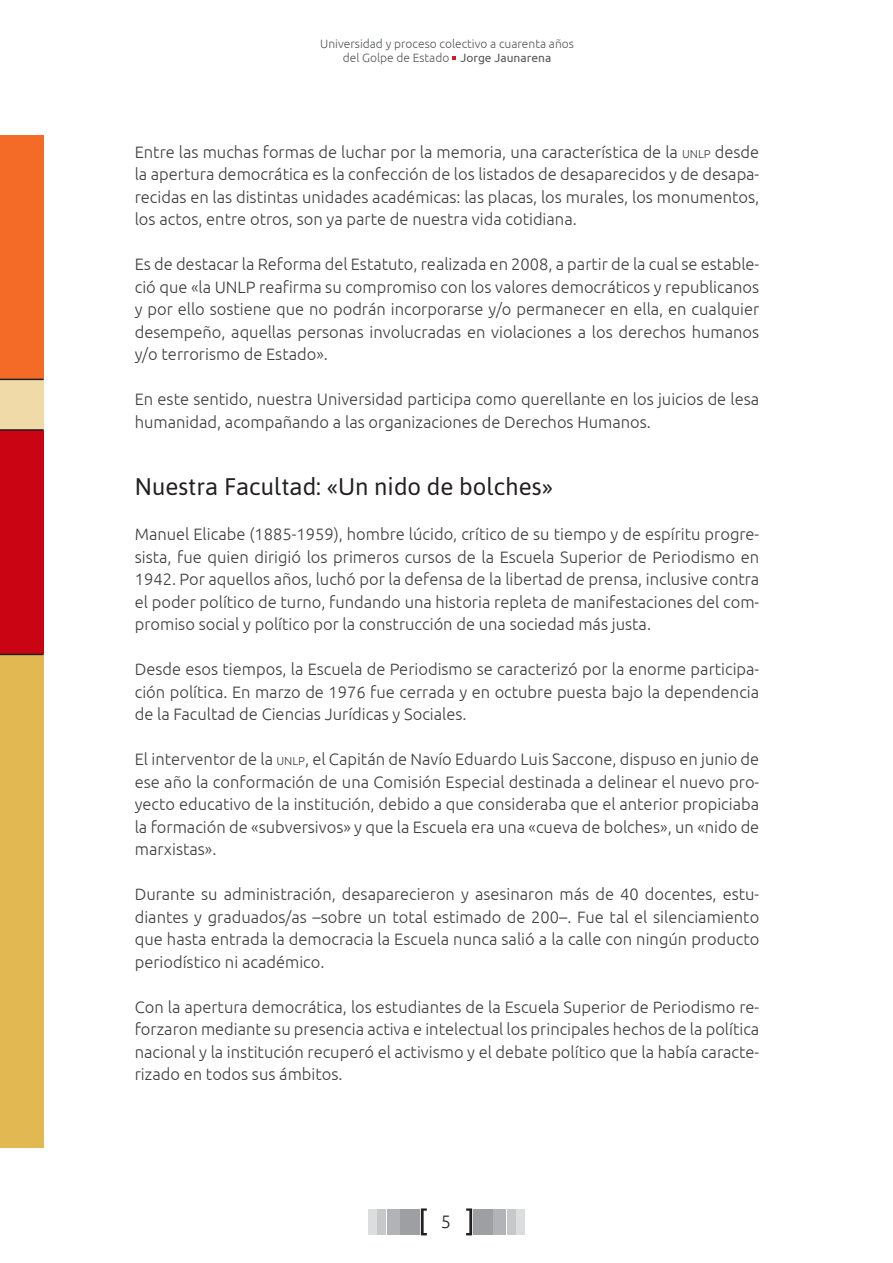
<style>
.page{position:relative;width:893px;height:1263px;background:#fff}
.page>*{position:absolute;margin:0;border:0;box-sizing:border-box;transform-origin:0 0}
.titulo1{font:24px "Asap";color:#231f20}
.t1{font:300 18px "Ubuntu";color:#231f20}
.txt_principal{font:300 16.5px/22.5px "Ubuntu";color:#3e3e3f;text-align:justify}
.t2{font:300 12px/14.4px "Ubuntu";color:#57585a;text-align:center}
.s1{font-weight:400}
.s2{font-size:11.55px}
</style>
<div class="page">
<svg style="left:452px;top:56px;width:4px;height:4px"></svg>
<div style="left:369px;top:1209px;width:8px;height:25px;background:#dcdddf"></div>
<div style="left:516px;top:1209px;width:8px;height:25px;background:#dcdddf"></div>
<div style="left:378px;top:1209px;width:8px;height:25px;background:#c7c8ca"></div>
<div style="left:507px;top:1209px;width:8px;height:25px;background:#c7c8ca"></div>
<div style="left:387px;top:1209px;width:13px;height:25px;background:#b2b3b7"></div>
<div style="left:493px;top:1209px;width:13px;height:25px;background:#b2b3b7"></div>
<div style="left:400px;top:1209px;width:20px;height:25px;background:#9d9fa2"></div>
<div style="left:473px;top:1209px;width:20px;height:25px;background:#9d9fa2"></div>
<svg style="left:421px;top:1208px;width:6px;height:27px"></svg>
<svg style="left:466px;top:1208px;width:6px;height:27px"></svg>
<div style="left:0;top:430px;width:44px;height:224px;background:#ca0413"></div>
<div style="left:0;top:654px;width:44px;height:493px;background:#e2b852"></div>
<div style="left:0;top:379px;width:44px;height:51px;background:#f0dba8"></div>
<div style="left:0;top:135px;width:44px;height:244px;background:#f36b26"></div>
<hr style="left:0;top:429px;width:44px;height:2px;background:#231f20">
<hr style="left:0;top:379px;width:44px;height:1px;background:#231f20">
<hr style="left:0;top:654px;width:44px;height:1px;background:#231f20">
<p class="t2" style="left:320px;top:36px;width:255px">Universidad y proceso colectivo a cuarenta años del Golpe de Estado <span class="s1">Jorge Jaunarena</span></p>
<p class="txt_principal" style="left:135px;top:140px;width:626px">Entre las muchas formas de luchar por la memoria, una característica de la <span class="s2">UNLP</span> desde la apertura democrática es la confección de los listados de desaparecidos y de desapa&shy;recidas en las distintas unidades académicas: las placas, los murales, los monumentos, los actos, entre otros, son ya parte de nuestra vida cotidiana.</p>
<p class="txt_principal" style="left:135px;top:252px;width:626px">Es de destacar la Reforma del Estatuto, realizada en 2008, a partir de la cual se estable&shy;ció que «la UNLP reafirma su compromiso con los valores democráticos y republicanos y por ello sostiene que no podrán incorporarse y/o permanecer en ella, en cualquier desempeño, aquellas personas involucradas en violaciones a los derechos humanos y/o terrorismo de Estado».</p>
<p class="txt_principal" style="left:135px;top:387px;width:626px">En este sentido, nuestra Universidad participa como querellante en los juicios de lesa humanidad, acompañando a las organizaciones de Derechos Humanos.</p>
<p class="titulo1" style="left:135px;top:471px;width:420px">Nuestra Facultad: «Un nido de bolches»</p>
<p class="txt_principal" style="left:135px;top:522px;width:626px">Manuel Elicabe (1885-1959), hombre lúcido, crítico de su tiempo y de espíritu progre&shy;sista, fue quien dirigió los primeros cursos de la Escuela Superior de Periodismo en 1942. Por aquellos años, luchó por la defensa de la libertad de prensa, inclusive contra el poder político de turno, fundando una historia repleta de manifestaciones del com&shy;promiso social y político por la construcción de una sociedad más justa.</p>
<p class="txt_principal" style="left:135px;top:657px;width:626px">Desde esos tiempos, la Escuela de Periodismo se caracterizó por la enorme participa&shy;ción política. En marzo de 1976 fue cerrada y en octubre puesta bajo la dependencia de la Facultad de Ciencias Jurídicas y Sociales.</p>
<p class="txt_principal" style="left:135px;top:747px;width:626px">El interventor de la <span class="s2">UNLP</span>, el Capitán de Navío Eduardo Luis Saccone, dispuso en junio de ese año la conformación de una Comisión Especial destinada a delinear el nuevo pro&shy;yecto educativo de la institución, debido a que consideraba que el anterior propiciaba la formación de «subversivos» y que la Escuela era una «cueva de bolches», un «nido de marxistas».</p>
<p class="txt_principal" style="left:135px;top:882px;width:626px">Durante su administración, desaparecieron y asesinaron más de 40 docentes, estu&shy;diantes y graduados/as –sobre un total estimado de 200–. Fue tal el silenciamiento que hasta entrada la democracia la Escuela nunca salió a la calle con ningún producto periodístico ni académico.</p>
<p class="txt_principal" style="left:135px;top:995px;width:626px">Con la apertura democrática, los estudiantes de la Escuela Superior de Periodismo re&shy;forzaron mediante su presencia activa e intelectual los principales hechos de la política nacional y la institución recuperó el activismo y el debate político que la había caracte&shy;rizado en todos sus ámbitos.</p>
<p class="t1" style="left:441px;top:1211px;width:12px">5</p>
</div>
